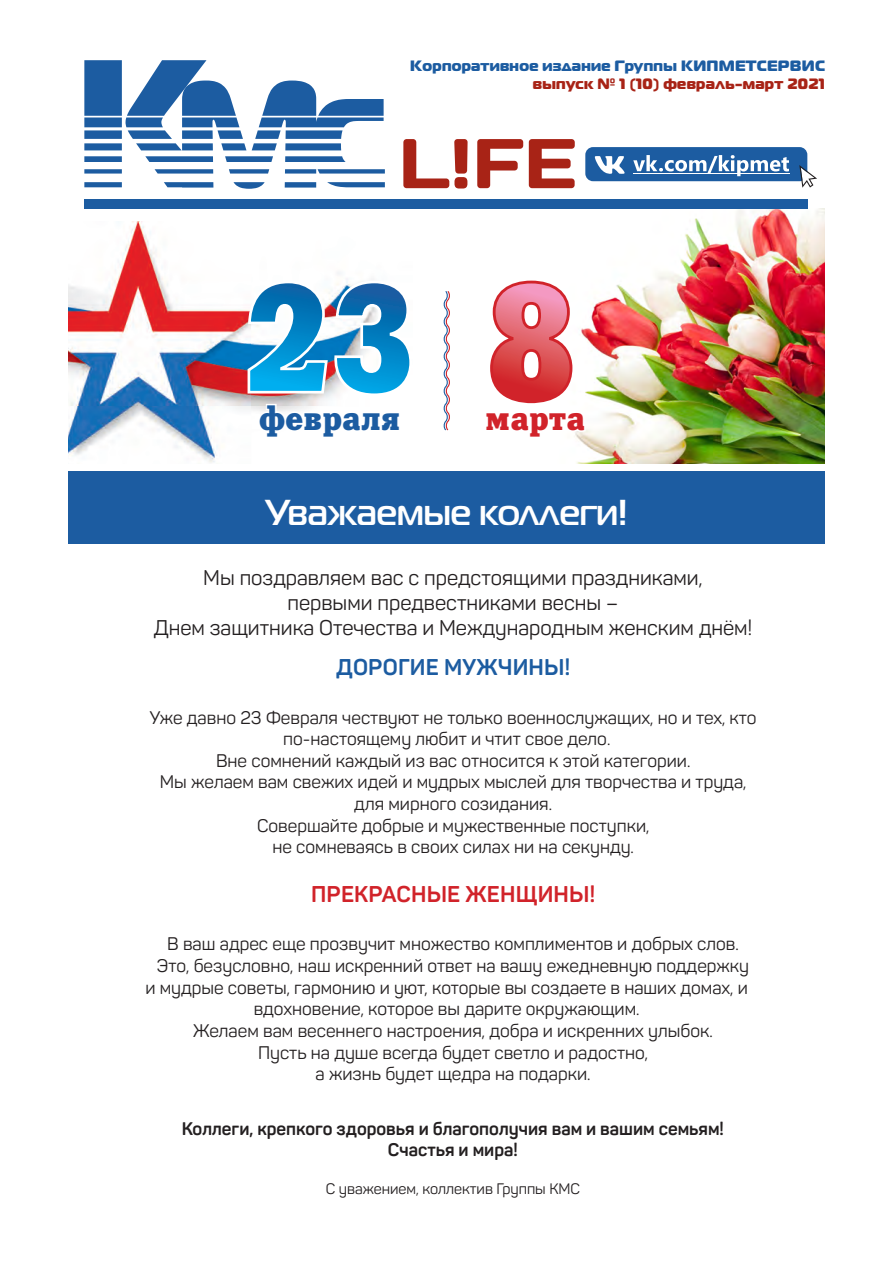
<style>
.page{position:relative;width:893px;height:1263px;background:#fff}
.page>*{position:absolute;margin:0;border:0;box-sizing:border-box;transform-origin:0 0}
.t1{font:700 36px "Magistral C";color:#fff}
.t2{font:31.5px "Xenia C";color:#1c5ca1}
.t3{font:31.5px "Xenia C";color:#d1232a}
.t4{font:700 22.5px "Panton";letter-spacing:.01em;color:#d1232a}
.t5{font:700 22.5px "Panton";letter-spacing:.01em;color:#1c5ca1}
.t6{font:21px/25.2px "Panton";color:#231f20;text-align:center}
.t7{font:18px "Panton";color:#231f20}
.t8{font:700 18px/21.6px "Panton";color:#231f20;text-align:center}
.t9{font:15px "Magistral Black C";letter-spacing:.02em;color:#1c5ca1}
.t10{font:15px "Panton";color:#231f20}
.t11{font:15px "Magistral Black C";letter-spacing:.02em;color:#a82316}
</style>
<div class="page">
<img style="left:68px;top:221px;width:273px;height:242px">
<img style="left:529px;top:208px;width:296px;height:255px">
<svg style="left:84px;top:60px;width:301px;height:129px"></svg>
<svg style="left:403px;top:139px;width:65px;height:50px"></svg>
<svg style="left:477px;top:139px;width:46px;height:49px"></svg>
<svg style="left:529px;top:139px;width:46px;height:49px"></svg>
<div style="left:85px;top:199px;width:723px;height:9px;background:#1c5ca1"></div>
<div style="left:585px;top:147px;width:222px;height:34px;background:#1c5ca1;border-radius:8px"></div>
<svg style="left:594px;top:156px;width:31px;height:18px"></svg>
<svg style="left:633px;top:155px;width:156px;height:21px"></svg>
<hr style="left:633px;top:173px;width:156px;height:1px;background:#fff">
<svg style="left:799px;top:165px;width:18px;height:23px"></svg>
<svg style="left:246px;top:279px;width:164px;height:161px"></svg>
<svg style="left:490px;top:279px;width:98px;height:161px"></svg>
<svg style="left:443px;top:291px;width:7px;height:140px"></svg>
<div style="left:68px;top:471px;width:757px;height:73px;background:#1c5ca1"></div>
<p class="t9" style="left:410px;top:56px;width:416px">Корпоративное издание Группы КИПМЕТСЕРВИС</p>
<p class="t11" style="left:533px;top:74px;width:294px">выпуск № 1 (10) февраль-март 2021</p>
<h2 class="t2" style="left:259px;top:399px;width:143px">февраля</h2>
<h2 class="t3" style="left:485px;top:399px;width:101px">марта</h2>
<h1 class="t1" style="left:265px;top:491px;width:363px">Уважаемые коллеги!</h1>
<p class="t6" style="left:154px;top:564px;width:600px">Мы поздравляем вас с предстоящими праздниками,<br>первыми предвестниками весны –<br>Днем защитника Отечества и Международным женским днём!</p>
<p class="t5" style="left:336px;top:653px;width:235px">Дорогие мужчины!</p>
<p class="t7" style="left:150px;top:706px;width:608px">Уже давно 23 Февраля чествуют не только военнослужащих, но и тех, кто</p>
<p class="t7" style="left:283px;top:728px;width:329px">по-настоящему любит и чтит свое дело.</p>
<p class="t7" style="left:216px;top:749px;width:476px">Вне сомнений каждый из вас относится к этой категории.</p>
<p class="t7" style="left:160px;top:771px;width:588px">Мы желаем вам свежих идей и мудрых мыслей для творчества и труда,</p>
<p class="t7" style="left:354px;top:793px;width:199px">для мирного созидания.</p>
<p class="t7" style="left:257px;top:814px;width:394px">Совершайте добрые и мужественные поступки,</p>
<p class="t7" style="left:272px;top:836px;width:363px">не сомневаясь в своих силах ни на секунду.</p>
<p class="t4" style="left:311px;top:880px;width:286px">Прекрасные женщины!</p>
<p class="t7" style="left:167px;top:933px;width:573px">В ваш адрес еще прозвучит множество комплиментов и добрых слов.</p>
<p class="t7" style="left:157px;top:955px;width:594px">Это, безусловно, наш искренний ответ на вашу ежедневную поддержку</p>
<p class="t7" style="left:145px;top:976px;width:604px">и мудрые советы, гармонию и уют, которые вы создаете в наших домах, и</p>
<p class="t7" style="left:254px;top:998px;width:387px">вдохновение, которое вы дарите окружающим.</p>
<p class="t7" style="left:193px;top:1019px;width:521px">Желаем вам весеннего настроения, добра и искренних улыбок.</p>
<p class="t7" style="left:258px;top:1041px;width:392px">Пусть на душе всегда будет светло и радостно,</p>
<p class="t7" style="left:316px;top:1063px;width:276px">а жизнь будет щедра на подарки.</p>
<p class="t8" style="left:182px;top:1117px;width:544px">Коллеги, крепкого здоровья и благополучия вам и вашим семьям!<br>Счастья и мира!</p>
<p class="t10" style="left:326px;top:1180px;width:256px">С уважением, коллектив Группы КМС</p>
</div>
